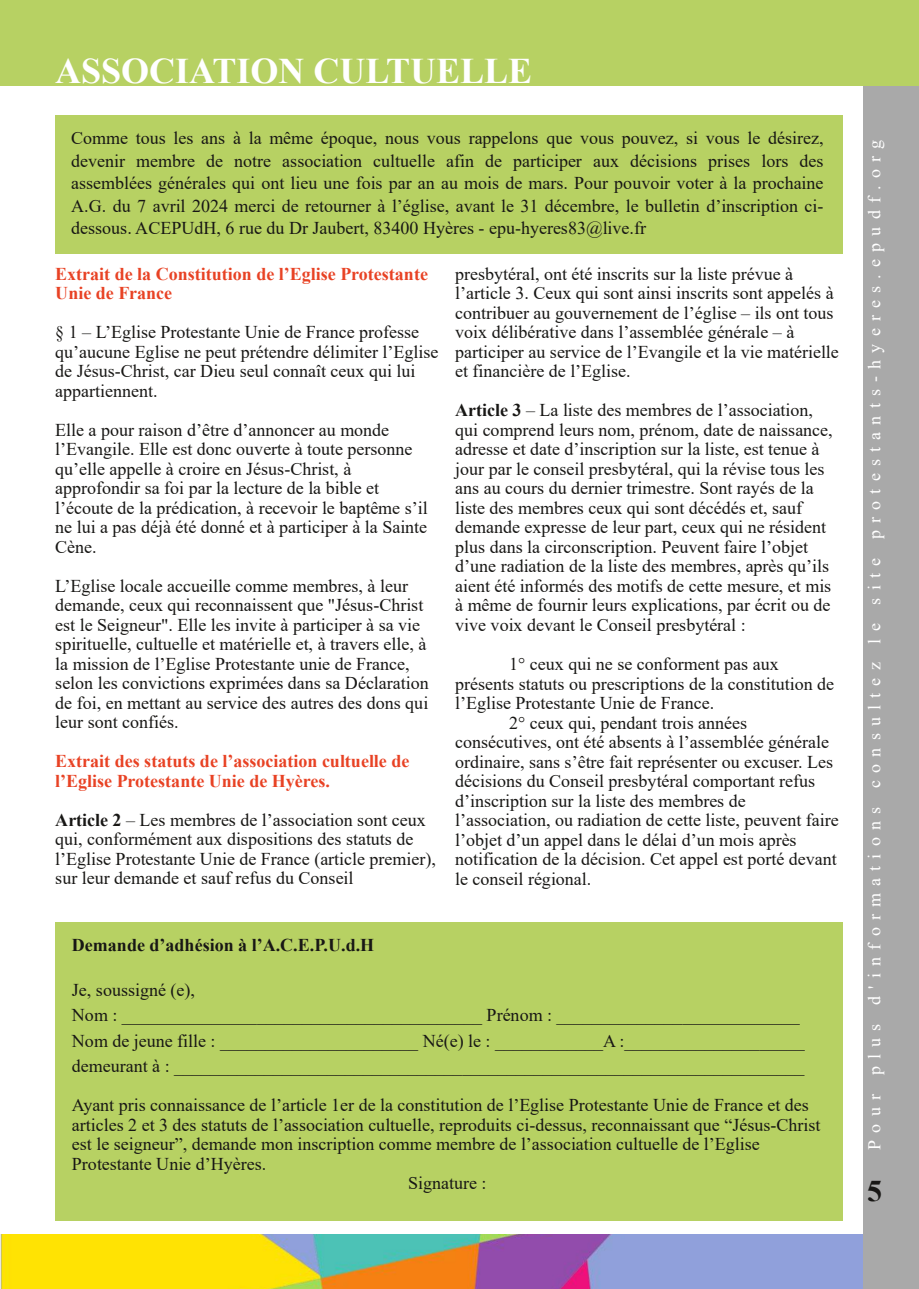
<style>
.page{position:relative;width:919px;height:1289px;background:#fff}
.page>*{position:absolute;margin:0;border:0;box-sizing:border-box;transform-origin:0 0}
.t1{font:700 36px "Times New Roman";color:#fff}
.t2{font:700 30px "Times New Roman";color:#181715}
.t3{font:18px/19.5px "Times New Roman";color:#181715}
.t4{font:700 18px/19.5px "Times New Roman";color:#e84224}
.t5{font:18px "Times New Roman";letter-spacing:.395em;color:#fff}
.t6{font:700 18px "Times New Roman";color:#181715}
.s1{font-weight:700}
</style>
<div class="page">
<img style="left:0;top:1234px;width:863px;height:54px">
<div style="left:863px;top:0;width:55px;height:1288px;background:#a9a9a9"></div>
<div style="left:0;top:0;width:13px;height:85px;background:#b7d163"></div>
<div style="left:13px;top:0;width:905px;height:85px;background:#b7d163"></div>
<div style="left:55px;top:115px;width:787px;height:138px;background:#b7d163"></div>
<div style="left:55px;top:922px;width:787px;height:298px;background:#b7d163"></div>
<h1 class="t1" style="left:55px;top:51px;width:478px">ASSOCIATION CULTUELLE</h1>
<p class="t3" style="left:71px;top:127px;width:753px;line-height:22.5px;text-align:justify">Comme tous les ans à la même époque, nous vous rappelons que vous pouvez, si vous le désirez, devenir membre de notre association cultuelle afin de participer aux décisions prises lors des assemblées générales qui ont lieu une fois par an au mois de mars. Pour pouvoir voter à la prochaine A.G. du 7 avril 2024 merci de retourner à l’église, avant le 31 décembre, le bulletin d’inscription ci&shy;dessous. ACEPUdH, 6 rue du Dr Jaubert, 83400 Hyères - epu-hyeres83@live.fr</p>
<p class="t4" style="left:55px;top:264px;width:374px">Extrait de la Constitution de l’Eglise Protestante<br>Unie de France</p>
<p class="t3" style="left:55px;top:322px;width:384px">§ 1 – L’Eglise Protestante Unie de France professe qu’aucune Eglise ne peut prétendre délimiter l’Eglise de Jésus‐Christ, car Dieu seul connaît ceux qui lui appartiennent.</p>
<p class="t3" style="left:55px;top:420px;width:374px">Elle a pour raison d’être d’annoncer au monde l’Evangile. Elle est donc ouverte à toute personne qu’elle appelle à croire en Jésus‐Christ, à approfondir sa foi par la lecture de la bible et l’écoute de la prédication, à recevoir le baptême s’il ne lui a pas déjà été donné et à participer à la Sainte Cène.</p>
<p class="t3" style="left:55px;top:576px;width:375px">L’Eglise locale accueille comme membres, à leur demande, ceux qui reconnaissent que "Jésus‐Christ est le Seigneur". Elle les invite à participer à sa vie spirituelle, cultuelle et matérielle et, à travers elle, à la mission de l’Eglise Protestante unie de France, selon les convictions exprimées dans sa Déclaration de foi, en mettant au service des autres des dons qui leur sont confiés.</p>
<p class="t4" style="left:55px;top:751px;width:355px">Extrait des statuts de l’association cultuelle de l’Eglise Protestante Unie de Hyères.</p>
<p class="t3" style="left:55px;top:810px;width:382px"><span class="s1">Article 2</span> – Les membres de l’association sont ceux qui, conformément aux dispositions des statuts de l’Eglise Protestante Unie de France (article premier), sur leur demande et sauf refus du Conseil</p>
<p class="t3" style="left:455px;top:264px;width:385px">presbytéral, ont été inscrits sur la liste prévue à l’article 3. Ceux qui sont ainsi inscrits sont appelés à contribuer au gouvernement de l’église – ils ont tous voix délibérative dans l’assemblée générale – à participer au service de l’Evangile et la vie matérielle et financière de l’Eglise.</p>
<p class="t3" style="left:455px;top:400px;width:379px"><span class="s1">Article 3</span> – La liste des membres de l’association, qui comprend leurs nom, prénom, date de naissance, adresse et date d’inscription sur la liste, est tenue à jour par le conseil presbytéral, qui la révise tous les ans au cours du dernier trimestre. Sont rayés de la liste des membres ceux qui sont décédés et, sauf demande expresse de leur part, ceux qui ne résident plus dans la circonscription. Peuvent faire l’objet d’une radiation de la liste des membres, après qu’ils aient été informés des motifs de cette mesure, et mis à même de fournir leurs explications, par écrit ou de vive voix devant le Conseil presbytéral :</p>
<p class="t3" style="left:509px;top:654px;width:271px">1° ceux qui ne se conforment pas aux</p>
<p class="t3" style="left:455px;top:673px;width:380px">présents statuts ou prescriptions de la constitution de</p>
<p class="t3" style="left:455px;top:693px;width:260px">l’Eglise Protestante Unie de France.</p>
<p class="t3" style="left:509px;top:712px;width:239px">2° ceux qui, pendant trois années</p>
<p class="t3" style="left:455px;top:732px;width:375px">consécutives, ont été absents à l’assemblée générale</p>
<p class="t3" style="left:455px;top:751px;width:379px">ordinaire, sans s’être fait représenter ou excuser. Les</p>
<p class="t3" style="left:455px;top:771px;width:361px">décisions du Conseil presbytéral comportant refus</p>
<p class="t3" style="left:455px;top:790px;width:292px">d’inscription sur la liste des membres de</p>
<p class="t3" style="left:455px;top:810px;width:385px">l’association, ou radiation de cette liste, peuvent faire</p>
<p class="t3" style="left:455px;top:829px;width:343px">l’objet d’un appel dans le délai d’un mois après</p>
<p class="t3" style="left:455px;top:849px;width:383px">notification de la décision. Cet appel est porté devant</p>
<p class="t3" style="left:455px;top:868px;width:138px">le conseil régional.</p>
<p class="t6" style="left:72px;top:934px;width:304px">Demande d’adhésion à l’A.C.E.P.U.d.H</p>
<p class="t3" style="left:72px;top:976px;width:734px;line-height:25.5px">Je, soussigné (e),<br>Nom : ________________________________________ Prénom : ___________________________ Nom de jeune fille : ______________________ Né(e) le : ____________A :____________________ demeurant à : ______________________________________________________________________</p>
<p class="t3" style="left:72px;top:1095px;width:738px">Ayant pris connaissance de l’article 1er de la constitution de l’Eglise Protestante Unie de France et des</p>
<p class="t3" style="left:72px;top:1114px;width:750px">articles 2 et 3 des statuts de l’association cultuelle, reproduits ci-dessus, reconnaissant que “Jésus‐Christ</p>
<p class="t3" style="left:72px;top:1134px;width:689px">est le seigneur”, demande mon inscription comme membre de l’association cultuelle de l’Eglise</p>
<p class="t3" style="left:72px;top:1153px;width:196px">Protestante Unie d’Hyères.</p>
<p class="t3" style="left:408px;top:1173px;width:80px">Signature :</p>
<p class="t5" style="left:882px;top:139px;width:1011px;rotate:90deg">Pour plus d'informations consultez le site protestants-hyeres.epudf.org</p>
<p class="t5" style="left:864px;top:1149px;width:1011px;rotate:-90deg">Pour plus d'informations consultez le site protestants-hyeres.epudf.org</p>
<h2 class="t2" style="left:866px;top:1174px;width:16px">5</h2>
</div>
